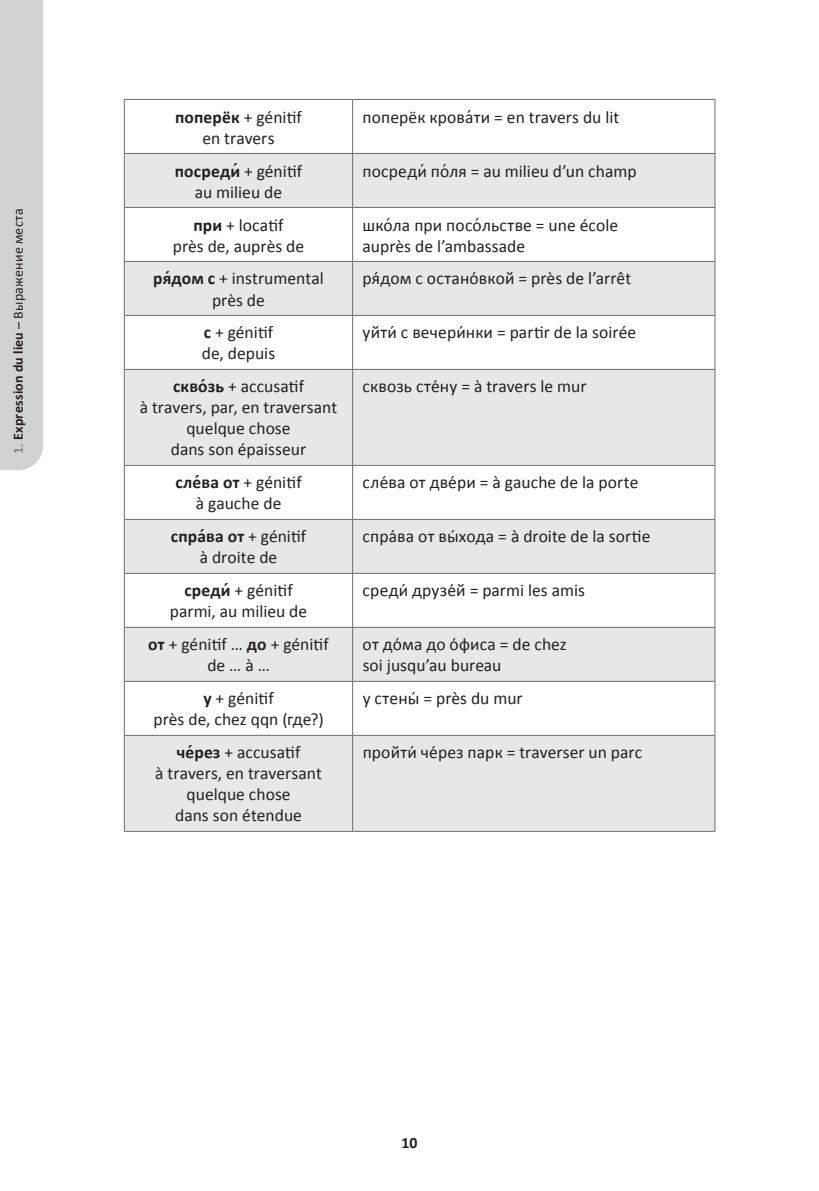
<style>
.page{position:relative;width:819px;height:1191px;background:#fff}
.page>*{position:absolute;margin:0;border:0;box-sizing:border-box;transform-origin:0 0}
.t1{font:17.5px/21px "Calibri";letter-spacing:.005em;color:#231f20;text-align:center}
.t2{font:700 15.75px "Calibri";color:#231f20}
.t3{font:700 14px "Calibri";letter-spacing:.015em;color:#231f20}
.s1{font-weight:400;color:#6c6d70}
.s2{font-weight:400}
.s3{font-weight:700}
</style>
<div class="page">
<svg style="left:125px;top:154px;width:589px;height:677px;fill:#e6e7e9"></svg>
<hr style="left:124px;top:99px;width:228px;height:1px;background:#6c6d70">
<hr style="left:352px;top:99px;width:363px;height:1px;background:#6c6d70">
<hr style="left:352px;top:100px;width:1px;height:53px;background:#6c6d70">
<hr style="left:124px;top:153px;width:228px;height:1px;background:#6c6d70">
<hr style="left:352px;top:153px;width:363px;height:1px;background:#6c6d70">
<hr style="left:352px;top:154px;width:1px;height:53px;background:#6c6d70">
<hr style="left:124px;top:207px;width:228px;height:1px;background:#6c6d70">
<hr style="left:352px;top:207px;width:363px;height:1px;background:#6c6d70">
<hr style="left:352px;top:208px;width:1px;height:53px;background:#6c6d70">
<hr style="left:124px;top:261px;width:228px;height:1px;background:#6c6d70">
<hr style="left:352px;top:261px;width:363px;height:1px;background:#6c6d70">
<hr style="left:352px;top:262px;width:1px;height:53px;background:#6c6d70">
<hr style="left:124px;top:315px;width:228px;height:1px;background:#6c6d70">
<hr style="left:352px;top:315px;width:363px;height:1px;background:#6c6d70">
<hr style="left:352px;top:316px;width:1px;height:53px;background:#6c6d70">
<hr style="left:124px;top:369px;width:228px;height:1px;background:#6c6d70">
<hr style="left:352px;top:369px;width:363px;height:1px;background:#6c6d70">
<hr style="left:352px;top:369px;width:1px;height:96px;background:#6c6d70">
<hr style="left:352px;top:465px;width:1px;height:54px;background:#6c6d70">
<hr style="left:352px;top:519px;width:1px;height:54px;background:#6c6d70">
<hr style="left:352px;top:573px;width:1px;height:54px;background:#6c6d70">
<hr style="left:352px;top:627px;width:1px;height:54px;background:#6c6d70">
<hr style="left:124px;top:681px;width:228px;height:1px;background:#6c6d70">
<hr style="left:352px;top:681px;width:363px;height:1px;background:#6c6d70">
<hr style="left:352px;top:681px;width:1px;height:54px;background:#6c6d70">
<hr style="left:124px;top:735px;width:228px;height:1px;background:#6c6d70">
<hr style="left:352px;top:735px;width:363px;height:1px;background:#6c6d70">
<hr style="left:352px;top:735px;width:1px;height:96px;background:#6c6d70">
<hr style="left:124px;top:100px;width:1px;height:53px;background:#6c6d70">
<hr style="left:714px;top:100px;width:1px;height:53px;background:#6c6d70">
<hr style="left:124px;top:154px;width:1px;height:53px;background:#6c6d70">
<hr style="left:714px;top:154px;width:1px;height:53px;background:#6c6d70">
<hr style="left:124px;top:208px;width:1px;height:53px;background:#6c6d70">
<hr style="left:714px;top:208px;width:1px;height:53px;background:#6c6d70">
<hr style="left:124px;top:262px;width:1px;height:53px;background:#6c6d70">
<hr style="left:714px;top:262px;width:1px;height:53px;background:#6c6d70">
<hr style="left:124px;top:316px;width:1px;height:53px;background:#6c6d70">
<hr style="left:714px;top:316px;width:1px;height:53px;background:#6c6d70">
<hr style="left:124px;top:369px;width:1px;height:96px;background:#6c6d70">
<hr style="left:714px;top:369px;width:1px;height:96px;background:#6c6d70">
<hr style="left:124px;top:465px;width:228px;height:1px;background:#6c6d70">
<hr style="left:124px;top:465px;width:1px;height:54px;background:#6c6d70">
<hr style="left:352px;top:465px;width:363px;height:1px;background:#6c6d70">
<hr style="left:714px;top:465px;width:1px;height:54px;background:#6c6d70">
<hr style="left:124px;top:573px;width:228px;height:1px;background:#6c6d70">
<hr style="left:352px;top:573px;width:363px;height:1px;background:#6c6d70">
<hr style="left:124px;top:519px;width:228px;height:1px;background:#6c6d70">
<hr style="left:124px;top:519px;width:1px;height:54px;background:#6c6d70">
<hr style="left:352px;top:519px;width:363px;height:1px;background:#6c6d70">
<hr style="left:714px;top:519px;width:1px;height:54px;background:#6c6d70">
<hr style="left:124px;top:573px;width:1px;height:54px;background:#6c6d70">
<hr style="left:714px;top:573px;width:1px;height:54px;background:#6c6d70">
<hr style="left:124px;top:627px;width:228px;height:1px;background:#6c6d70">
<hr style="left:124px;top:627px;width:1px;height:54px;background:#6c6d70">
<hr style="left:352px;top:627px;width:363px;height:1px;background:#6c6d70">
<hr style="left:714px;top:627px;width:1px;height:54px;background:#6c6d70">
<hr style="left:124px;top:681px;width:1px;height:54px;background:#6c6d70">
<hr style="left:714px;top:681px;width:1px;height:54px;background:#6c6d70">
<hr style="left:124px;top:735px;width:1px;height:96px;background:#6c6d70">
<hr style="left:714px;top:735px;width:1px;height:96px;background:#6c6d70">
<hr style="left:124px;top:831px;width:228px;height:1px;background:#6c6d70">
<hr style="left:352px;top:831px;width:363px;height:1px;background:#6c6d70">
<div style="left:0;top:0;width:43px;height:470px;background:#d1d2d4"></div>
<p class="t3" style="left:9px;top:454px;width:247px;rotate:-90deg"><span class="s1">1.</span> Expression du lieu <span class="s2">– Выражение места</span></p>
<p class="t1" style="left:175px;top:106px;width:128px"><span class="s3">поперёк</span> + génitif en travers</p>
<p class="t1" style="left:362px;top:106px;width:258px">поперёк крова́ти = en travers du lit</p>
<p class="t1" style="left:175px;top:160px;width:129px"><span class="s3">посреди́</span>+ génitif au milieu de</p>
<p class="t1" style="left:362px;top:160px;width:275px">посреди́по́ля = au milieu d’un champ</p>
<p class="t1" style="left:173px;top:214px;width:133px"><span class="s3">при</span> + locatif<br>près de, auprès de</p>
<p class="t1" style="left:362px;top:214px;width:257px;text-align:left">шко́ла при посо́льстве = une école auprès de l’ambassade</p>
<p class="t1" style="left:153px;top:268px;width:172px"><span class="s3">ря́дом с</span> + instrumental près de</p>
<p class="t1" style="left:362px;top:268px;width:270px">ря́дом с остано́вкой = près de l’arrêt</p>
<p class="t1" style="left:202px;top:322px;width:75px;text-align:left"><span class="s3">с</span> + génitif de, depuis</p>
<p class="t1" style="left:362px;top:322px;width:275px">уйти́с вечери́нки = partir de la soirée</p>
<p class="t1" style="left:140px;top:376px;width:199px"><span class="s3">скво́зь</span> + accusatif<br>à travers, par, en traversant quelque chose<br>dans son épaisseur</p>
<p class="t1" style="left:362px;top:376px;width:225px">сквозь сте́ну = à travers le mur</p>
<p class="t1" style="left:175px;top:472px;width:128px"><span class="s3">сле́ва от</span> + génitif à gauche de</p>
<p class="t1" style="left:362px;top:472px;width:277px">сле́ва от две́ри = à gauche de la porte</p>
<p class="t1" style="left:171px;top:526px;width:137px"><span class="s3">спра́ва от</span> + génitif à droite de</p>
<p class="t1" style="left:362px;top:526px;width:289px">спра́ва от вы́хода = à droite de la sortie</p>
<p class="t1" style="left:170px;top:580px;width:139px"><span class="s3">среди́</span>+ génitif parmi, au milieu de</p>
<p class="t1" style="left:362px;top:580px;width:224px">среди́друзе́й = parmi les amis</p>
<p class="t1" style="left:148px;top:634px;width:182px"><span class="s3">от</span> + génitif … <span class="s3">до</span> + génitif de… à…</p>
<p class="t1" style="left:362px;top:634px;width:206px;text-align:left">от до́ма до о́фиса = de chez soi jusqu’au bureau</p>
<p class="t1" style="left:153px;top:688px;width:172px"><span class="s3">у</span> + génitif<br>près de, chez qqn (где?)</p>
<p class="t1" style="left:362px;top:688px;width:161px">у стены́= près du mur</p>
<p class="t1" style="left:155px;top:742px;width:168px"><span class="s3">че́рез</span> + accusatif<br>à travers, en traversant quelque chose<br>dans son étendue</p>
<p class="t1" style="left:362px;top:742px;width:281px">пройти́че́рез парк = traverser un parc</p>
<p class="t2" style="left:401px;top:1133px;width:17px">10</p>
</div>
